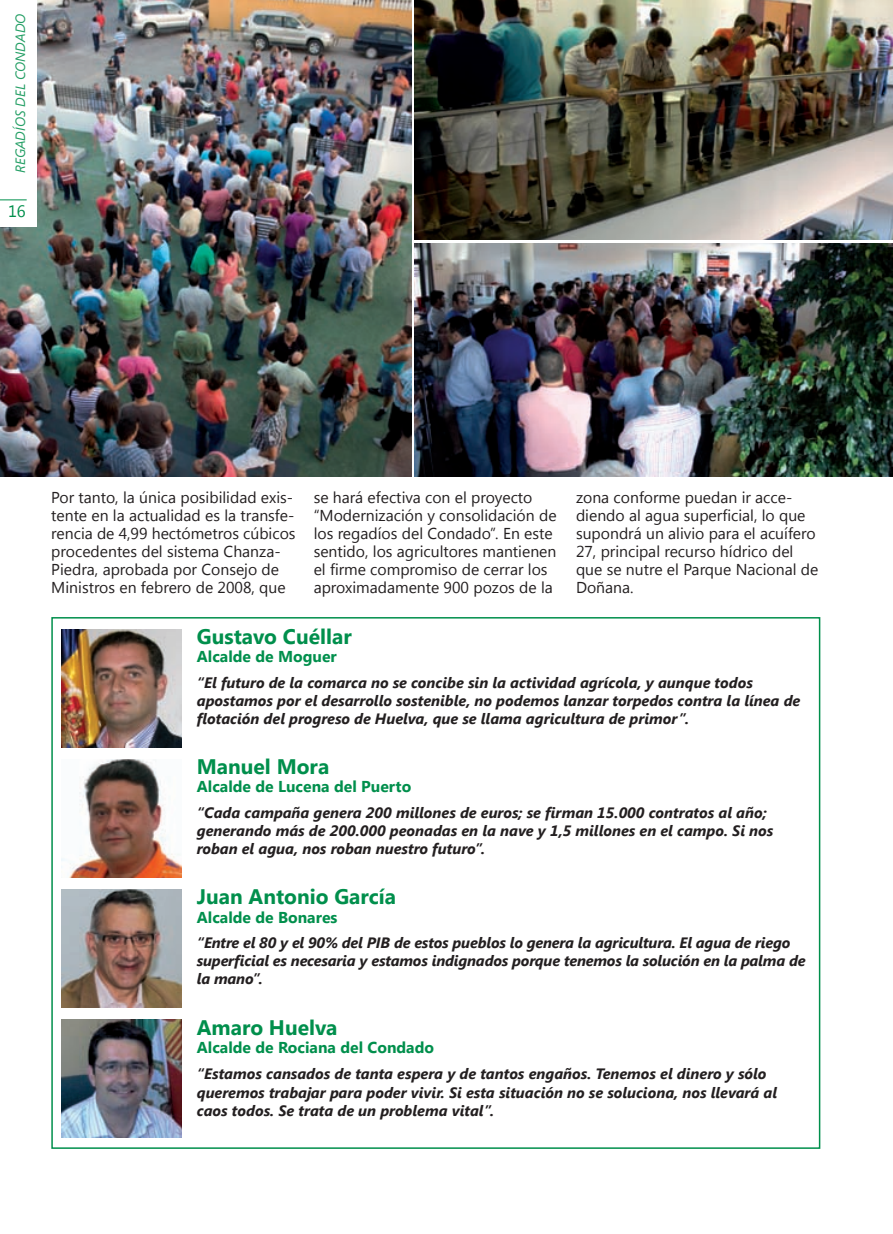
<style>
.page{position:relative;width:893px;height:1234px;background:#fff}
.page>*{position:absolute;margin:0;border:0;box-sizing:border-box;transform-origin:0 0}
.t1{font:700 21px "Segoe UI";color:#008f4c}
.t2{font:16.5px "Segoe UI";color:#008f4c}
.t3{font:15.75px/18px "Segoe UI";color:#231f20}
.t4{font:700 15.75px "Segoe UI";color:#008f4c}
.t5{font:italic 700 15px/18px "Segoe UI";color:#231f20}
.t6{font:italic 13.5px "Segoe UI";color:#008f4c}
</style>
<div class="page">
<img style="left:414px;top:243px;width:479px;height:234px">
<img style="left:414px;top:0;width:479px;height:240px">
<img style="left:0;top:0;width:411px;height:477px">
<img style="left:62px;top:629px;width:120px;height:118px">
<img style="left:62px;top:759px;width:120px;height:118px">
<img style="left:62px;top:889px;width:120px;height:117px">
<img style="left:62px;top:1019px;width:120px;height:117px">
<div style="left:0;top:0;width:36px;height:227px;background:#fff"></div>
<svg style="left:0;top:199px;width:27px;height:1px"></svg>
<p class="t6" style="left:11px;top:173px;width:161px;rotate:-90deg">REGADÍOS DEL CONDADO</p>
<p class="t2" style="left:8px;top:199px;width:19px">16</p>
<p class="t3" style="left:51px;top:488px;width:246px">Por tanto, la única posibilidad exis&shy;tente en la actualidad es la transfe&shy;rencia de 4,99 hectómetros cúbicos procedentes del sistema Chanza-Piedra, aprobada por Consejo de Ministros en febrero de 2008, que</p>
<p class="t3" style="left:314px;top:488px;width:244px">se hará efectiva con el proyecto “Modernización y consolidación de los regadíos del Condado”. En este sentido, los agricultores mantienen el firme compromiso de cerrar los aproximadamente 900 pozos de la</p>
<p class="t3" style="left:576px;top:488px;width:244px">zona conforme puedan ir acce&shy;diendo al agua superficial, lo que supondrá un alivio para el acuífero<br>27, principal recurso hídrico del que se nutre el Parque Nacional de<br>Doñana.</p>
<h1 class="t1" style="left:197px;top:621px;width:156px">Gustavo Cuéllar</h1>
<p class="t4" style="left:197px;top:645px;width:142px">Alcalde de Moguer</p>
<p class="t5" style="left:197px;top:672px;width:605px">“El futuro de la comarca no se concibe sin la actividad agrícola, y aunque todos apostamos por el desarrollo sostenible, no podemos lanzar torpedos contra la línea de flotación del progreso de Huelva, que se llama agricultura de primor”.</p>
<h1 class="t1" style="left:197px;top:751px;width:134px">Manuel Mora</h1>
<p class="t4" style="left:197px;top:775px;width:216px">Alcalde de Lucena del Puerto</p>
<p class="t5" style="left:197px;top:802px;width:578px">“Cada campaña genera 200 millones de euros; se firman 15.000 contratos al año; generando más de 200.000 peonadas en la nave y 1,5 millones en el campo. Si nos roban el agua, nos roban nuestro futuro”.</p>
<h1 class="t1" style="left:197px;top:881px;width:201px">Juan Antonio García</h1>
<p class="t4" style="left:197px;top:905px;width:142px">Alcalde de Bonares</p>
<p class="t5" style="left:197px;top:932px;width:610px">“Entre el 80 y el 90% del PIB de estos pueblos lo genera la agricultura. El agua de riego superficial es necesaria y estamos indignados porque tenemos la solución en la palma de la mano”.</p>
<h1 class="t1" style="left:197px;top:1011px;width:142px">Amaro Huelva</h1>
<p class="t4" style="left:197px;top:1035px;width:239px">Alcalde de Rociana del Condado</p>
<p class="t5" style="left:197px;top:1062px;width:582px;line-height:18.8px">“Estamos cansados de tanta espera y de tantos engaños. Tenemos el dinero y sólo queremos trabajar para poder vivir. Si esta situación no se soluciona, nos llevará al caos todos. Se trata de un problema vital”.</p>
</div>
